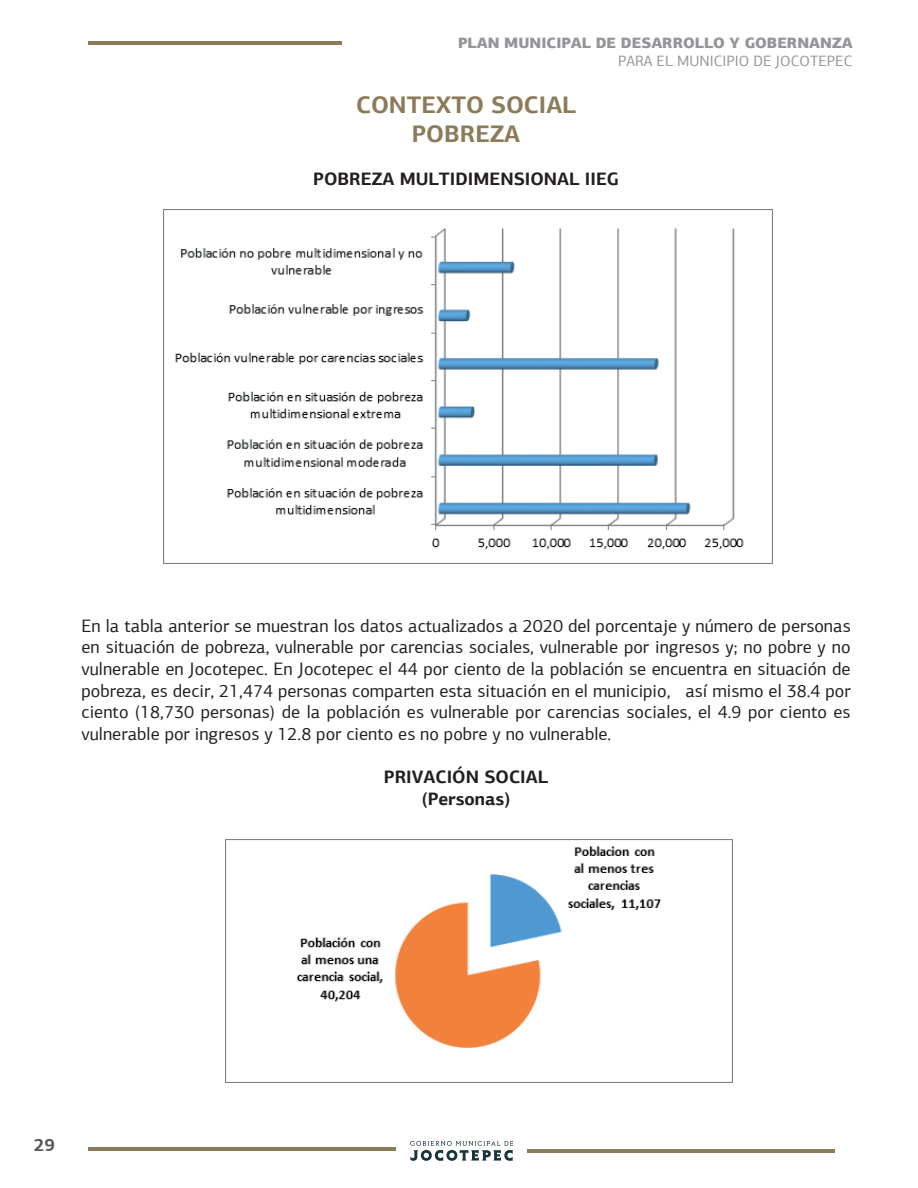
<style>
.page{position:relative;width:918px;height:1188px;background:#fff}
.page>*{position:absolute;margin:0;border:0;box-sizing:border-box;transform-origin:0 0}
.t1{font:700 24px/28.8px "PF Agora Sans Pro";color:#8c7b58;text-align:center}
.t2{font:18px/21.6px "PF Agora Sans Pro";color:#231f20;text-align:justify}
.t3{font:700 18px/21.6px "PF Agora Sans Pro";color:#231f20;text-align:center}
.t4{font:700 18px "PF Agora Sans Pro";color:#57585a}
.t5{font:900 15px "PF Agora Sans Pro";color:#939598}
.t6{font:15px "PF Agora Sans Pro";color:#939598}
</style>
<div class="page">
<svg style="left:410px;top:1141px;width:103px;height:20px"></svg>
<hr style="left:527px;top:1149px;width:308px;height:4px;background:#8c7b58">
<hr style="left:88px;top:1147px;width:308px;height:4px;background:#8c7b58">
<hr style="left:88px;top:41px;width:254px;height:4px;background:#8c7b58">
<img style="left:164px;top:209px;width:608px;height:355px">
<img style="left:225px;top:840px;width:507px;height:242px">
<p class="t5" style="left:458px;top:33px;width:396px">PLAN MUNICIPAL DE DESARROLLO Y GOBERNANZA</p>
<p class="t6" style="left:618px;top:52px;width:236px">PARA EL MUNICIPIO DE JOCOTEPEC</p>
<h1 class="t1" style="left:356px;top:91px;width:222px">CONTEXTO SOCIAL<br>POBREZA</h1>
<p class="t3" style="left:313px;top:168px;width:307px">POBREZA MULTIDIMENSIONAL IIEG</p>
<p class="t2" style="left:81px;top:615px;width:771px">En la tabla anterior se muestran los datos actualizados a 2020 del porcentaje y número de personas en situación de pobreza, vulnerable por carencias sociales, vulnerable por ingresos y; no pobre y no vulnerable en Jocotepec. En Jocotepec el 44 por ciento de la población se encuentra en situación de pobreza, es decir, 21,474 personas comparten esta situación en el municipio, así mismo el 38.4 por ciento (18,730 personas) de la población es vulnerable por carencias sociales, el 4.9 por ciento es vulnerable por ingresos y 12.8 por ciento es no pobre y no vulnerable.</p>
<p class="t3" style="left:384px;top:766px;width:166px">PRIVACIÓN SOCIAL (Personas)</p>
<p class="t4" style="left:34px;top:1133px;width:23px">29</p>
</div>
